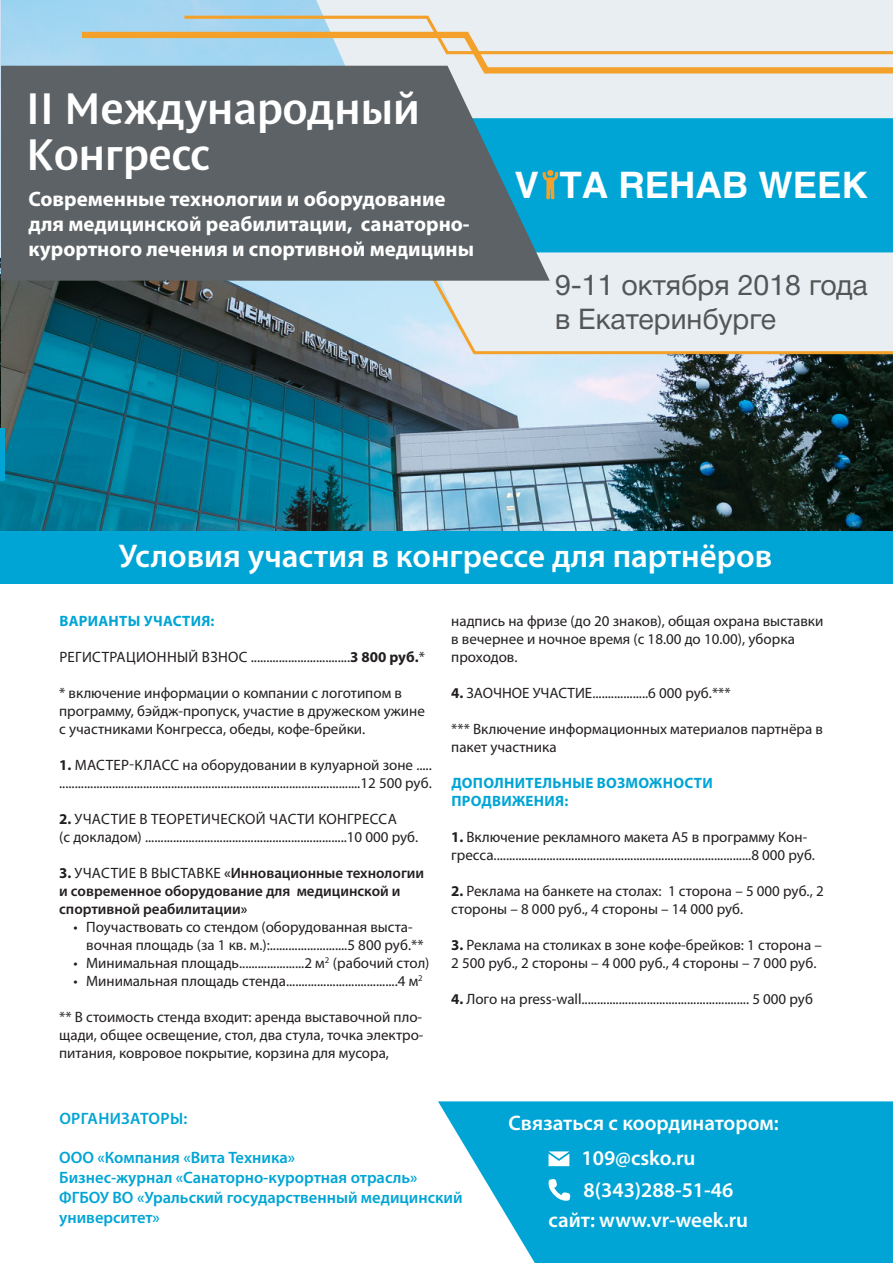
<style>
.page{position:relative;width:893px;height:1263px;background:#fff}
.page>*{position:absolute;margin:0;border:0;box-sizing:border-box;transform-origin:0 0}
.t1{font:45px/46.5px "Denda New C";color:#fff}
.t2{font:700 36.45px "Helvetica";color:#fff}
.t3{font:600 33px "Myriad Pro";color:#fff}
.t4{font:28.5px "Helvetica Neue Cyr";color:#545557}
.t5{font:700 21px "Myriad Pro";color:#fff}
.t6{font:600 21px "Myriad Pro";color:#fff}
.t7{font:600 16.5px/19.8px "Myriad Pro";color:#00a5d5}
.t8{font:600 16.5px "Myriad Pro";letter-spacing:.02em;color:#00a5d5}
.t9{font:15px/18px "Myriad Pro";color:#231f20}
.t10{font:600 15px/18px "Myriad Pro";color:#231f20}
.t11{font:15px "Myriad Pro";letter-spacing:.02em;color:#231f20}
.t12{font:700 15px "Myriad Pro";letter-spacing:.02em;color:#00a5d5}
.s1{font-weight:700}
.s2{font-weight:400}
</style>
<div class="page">
<img style="left:0;top:0;width:893px;height:583px">
<svg style="left:316px;top:0;width:577px;height:354px;fill:#e8eef1"></svg>
<svg style="left:76px;top:14px;width:817px;height:63px"></svg>
<div style="left:550px;top:118px;width:343px;height:134px;background:#00a5d5"></div>
<svg style="left:550px;top:170px;width:9px;height:30px"></svg>
<svg style="left:425px;top:265px;width:468px;height:91px"></svg>
<svg style="left:1px;top:66px;width:549px;height:215px;fill:#5c6265"></svg>
<div style="left:1px;top:531px;width:892px;height:52px;background:#00a5d5"></div>
<svg style="left:438px;top:1101px;width:455px;height:162px;fill:#00a5d5"></svg>
<svg style="left:549px;top:1151px;width:20px;height:15px"></svg>
<svg style="left:548px;top:1179px;width:22px;height:22px"></svg>
<img style="left:0;top:0;width:1px;height:429px">
<hr style="left:0;top:429px;width:4px;height:52px;background:#00a5d5">
<h1 class="t1" style="left:26px;top:86px;width:395px">II Международный<br>Конгресс</h1>
<p class="t5" style="left:28px;top:185px;width:419px">Современные технологии и оборудование</p>
<p class="t5" style="left:28px;top:210px;width:443px">для медицинской реабилитации, санаторно-</p>
<p class="t5" style="left:28px;top:235px;width:447px">курортного лечения и спортивной медицины</p>
<h2 class="t2" style="left:515px;top:163px;width:354px">V TA REHAB WEEK</h2>
<p class="t4" style="left:555px;top:269px;width:314px">9-11 октября 2018 года</p>
<p class="t4" style="left:555px;top:303px;width:223px">в Екатеринбурге</p>
<p class="t3" style="left:119px;top:535px;width:655px">Условия участия в конгрессе для партнёров</p>
<p class="t12" style="left:59px;top:611px;width:157px">ВАРИАНТЫ УЧАСТИЯ:</p>
<p class="t11" style="left:59px;top:647px;width:367px">РЕГИСТРАЦИОННЫЙ ВЗНОС ................................<span class="s1">3 800 руб.</span>*</p>
<p class="t9" style="left:59px;top:683px;width:367px">* включение информации о компании с логотипом в программу, бэйдж-пропуск, участие в дружеском ужине с участниками Конгресса, обеды, кофе-брейки.</p>
<p class="t9" style="left:59px;top:755px;width:374px"><span class="s1">1.</span> МАСТЕР-КЛАСС на оборудовании в кулуарной зоне ..... .................................................................................................12 500 руб.</p>
<p class="t11" style="left:59px;top:809px;width:339px"><span class="s1">2.</span> УЧАСТИЕ В ТЕОРЕТИЧЕСКОЙ ЧАСТИ КОНГРЕССА</p>
<p class="t9" style="left:59px;top:827px;width:361px">(с докладом) .................................................................10 000 руб.</p>
<p class="t10" style="left:59px;top:863px;width:367px"><span class="s1">3.</span> <span class="s2">УЧАСТИЕ В ВЫСТАВКЕ</span> «Инновационные технологии и современное оборудование для медицинской и спортивной реабилитации»</p>
<p class="t9" style="left:86px;top:917px;width:339px;text-indent:-13px">• Поучаствовать со стендом (оборудованная выста&shy;вочная площадь (за 1 кв. м.):.........................5 800 руб.**</p>
<p class="t9" style="left:73px;top:953px;width:358px">• Минимальная площадь.....................2 м<sup>2</sup> (рабочий стол)</p>
<p class="t9" style="left:73px;top:971px;width:351px">• Минимальная площадь стенда....................................4 м<sup>2</sup></p>
<p class="t9" style="left:59px;top:1007px;width:366px;text-align:justify">** В стоимость стенда входит: аренда выставочной пло&shy;щади, общее освещение, стол, два стула, точка электро&shy;питания, ковровое покрытие, корзина для мусора,</p>
<p class="t9" style="left:451px;top:611px;width:374px">надпись на фризе (до 20 знаков), общая охрана выставки в вечернее и ночное время (с 18.00 до 10.00), уборка проходов.</p>
<p class="t9" style="left:451px;top:683px;width:281px"><span class="s1">4.</span> ЗАОЧНОЕ УЧАСТИЕ..................6 000 руб.***</p>
<p class="t9" style="left:451px;top:719px;width:373px">*** Включение информационных материалов партнёра в пакет участника</p>
<p class="t12" style="left:451px;top:773px;width:263px">ДОПОЛНИТЕЛЬНЫЕ ВОЗМОЖНОСТИ</p>
<p class="t12" style="left:451px;top:791px;width:118px">ПРОДВИЖЕНИЯ:</p>
<p class="t9" style="left:451px;top:827px;width:365px"><span class="s1">1.</span> Включение рекламного макета А5 в программу Кон&shy;гресса...................................................................................8 000 руб.</p>
<p class="t9" style="left:451px;top:881px;width:374px"><span class="s1">2.</span> Реклама на банкете на столах: 1 сторона – 5 000 руб., 2 стороны – 8 000 руб., 4 стороны – 14 000 руб.</p>
<p class="t9" style="left:451px;top:935px;width:372px"><span class="s1">3.</span> Реклама на столиках в зоне кофе-брейков: 1 сторона –<br>2 500 руб., 2 стороны – 4 000 руб., 4 стороны – 7 000 руб.</p>
<p class="t9" style="left:451px;top:989px;width:363px"><span class="s1">4.</span> Лого на press-wall...................................................... 5 000 руб</p>
<p class="t8" style="left:59px;top:1108px;width:129px">ОРГАНИЗАТОРЫ:</p>
<p class="t7" style="left:59px;top:1147px;width:238px">ООО «Компания «Вита Техника»</p>
<p class="t7" style="left:59px;top:1167px;width:360px">Бизнес-журнал «Санаторно-курортная отрасль»</p>
<p class="t7" style="left:59px;top:1187px;width:405px">ФГБОУ ВО «Уральский государственный медицинский университет»</p>
<p class="t6" style="left:509px;top:1110px;width:272px">Связаться с координатором:</p>
<p class="t6" style="left:581px;top:1145px;width:115px">109@csko.ru</p>
<p class="t6" style="left:584px;top:1176px;width:151px">8(343)288-51-46</p>
<p class="t6" style="left:549px;top:1206px;width:201px">сайт: www.vr-week.ru</p>
</div>
